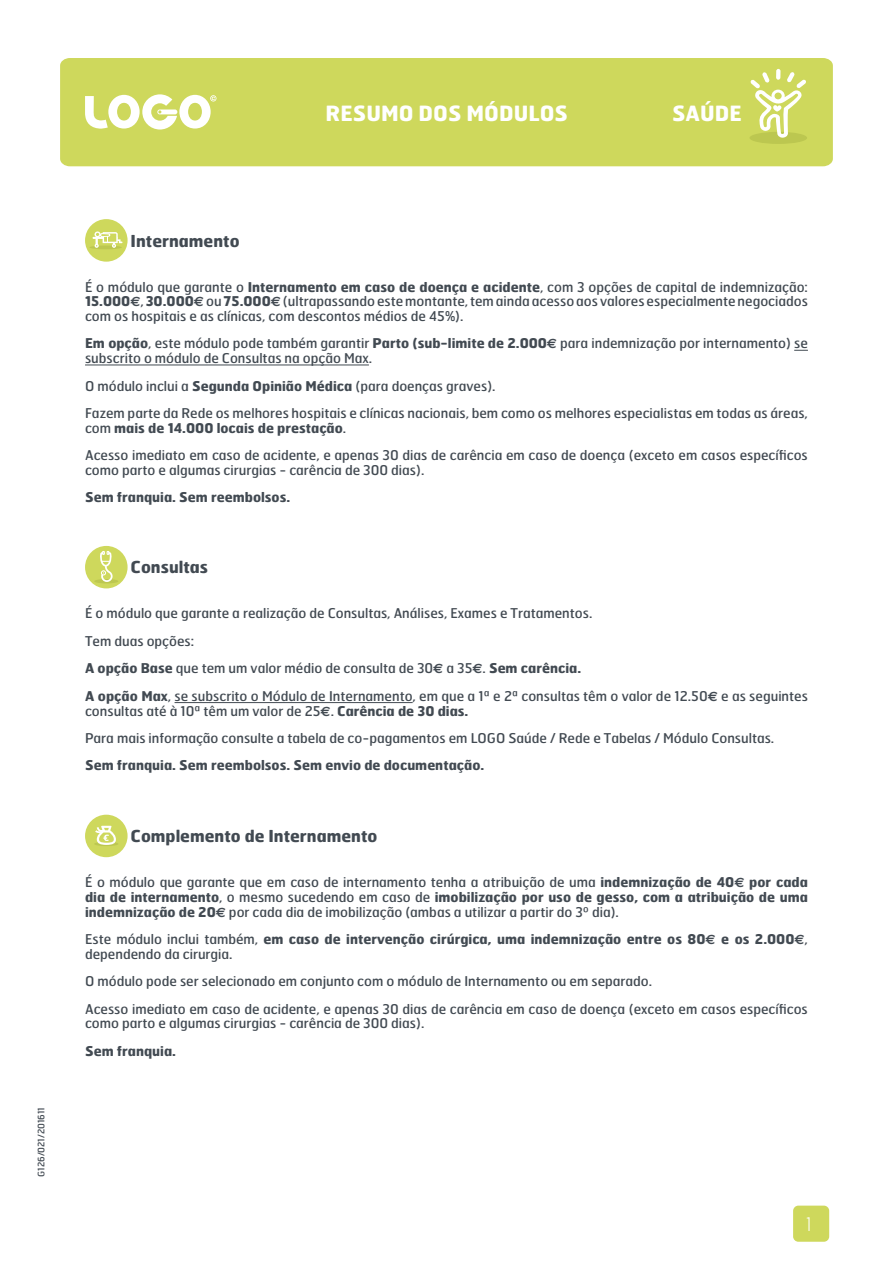
<style>
.page{position:relative;width:893px;height:1263px;background:#fff}
.page>*{position:absolute;margin:0;border:0;box-sizing:border-box;transform-origin:0 0}
.t1{font:700 21px "Hermes";color:#fff}
.t2{font:100 18.75px "Hermes";color:#fff}
.Texto{font:700 16.5px "Hermes";color:#424a52}
.Texto-2{font:13.5px/14.7px "Hermes";color:#424a52}
.Texto-3{font:700 13.5px/14.7px "Hermes";color:#424a52}
.Texto-4{font:9px "Hermes";color:#424a52}
.s1{font-weight:700}
.s2{font-family:"Euro Sans";font-weight:700}
.s3{font-weight:400}
.s4{font-family:"Euro Sans"}
</style>
<div class="page">
<div style="left:793px;top:1205px;width:36px;height:37px;background:#ced85c;border-radius:5px"></div>
<div style="left:60px;top:58px;width:773px;height:108px;background:#ced85c"></div>
<div style="left:749px;top:132px;width:58px;height:12px;background:#bcc750;border-radius:50%"></div>
<svg style="left:85px;top:94px;width:131px;height:36px"></svg>
<svg style="left:750px;top:72px;width:56px;height:66px"></svg>
<svg style="left:794px;top:350px;width:14px;height:1px"></svg>
<hr style="left:85px;top:365px;width:284px;height:1px;background:#424a52">
<hr style="left:175px;top:702px;width:238px;height:1px;background:#424a52">
<div style="left:85px;top:219px;width:43px;height:43px;background:#ced85c;border-radius:50%"></div>
<hr style="left:89px;top:245px;width:33px;height:4px;background:#bcc750;border-radius:50%">
<svg style="left:92px;top:231px;width:31px;height:17px"></svg>
<div style="left:85px;top:546px;width:43px;height:42px;background:#ced85c;border-radius:50%"></div>
<svg style="left:94px;top:551px;width:24px;height:32px"></svg>
<div style="left:85px;top:815px;width:43px;height:42px;background:#ced85c;border-radius:50%"></div>
<svg style="left:95px;top:826px;width:23px;height:20px"></svg>
<h1 class="t1" style="left:326px;top:99px;width:244px">RESUMO DOS MÓDULOS</h1>
<h1 class="t1" style="left:672px;top:99px;width:71px">SAÚDE</h1>
<p class="Texto-4" style="left:36px;top:1177px;width:72px;rotate:-90deg">G126/021/201611</p>
<p class="Texto" style="left:131px;top:230px;width:110px">Internamento</p>
<p class="Texto-2" style="left:85px;top:279px;width:724px;text-align:justify">É o módulo que garante o <span class="s1">Internamento em caso de doença e acidente</span>, com 3 opções de capital de indemnização:<br><span class="s1">15.000</span><span class="s2">€</span>, <span class="s1">30.000</span><span class="s2">€</span> ou <span class="s1">75.000</span><span class="s2">€</span> (ultrapassando este montante, tem ainda acesso aos valores especialmente negociados com os hospitais e as clínicas, com descontos médios de 45%).</p>
<p class="Texto-2" style="left:85px;top:336px;width:724px"><span class="s1">Em opção</span>, este módulo pode também garantir <span class="s1">Parto (sub-limite de 2.000</span><span class="s2">€</span> para indemnização por internamento) se subscrito o módulo de Consultas na opção Max.</p>
<p class="Texto-2" style="left:85px;top:378px;width:412px">O módulo inclui a <span class="s1">Segunda Opinião Médica</span> (para doenças graves).</p>
<p class="Texto-2" style="left:85px;top:405px;width:724px">Fazem parte da Rede os melhores hospitais e clínicas nacionais, bem como os melhores especialistas em todas as áreas, com <span class="s1">mais de 14.000 locais de prestação</span>.</p>
<p class="Texto-2" style="left:85px;top:448px;width:724px">Acesso imediato em caso de acidente, e apenas 30 dias de carência em caso de doença (exceto em casos específicos como parto e algumas cirurgias - carência de 300 dias).</p>
<p class="Texto-3" style="left:85px;top:490px;width:207px">Sem franquia. Sem reembolsos.</p>
<p class="Texto" style="left:131px;top:557px;width:79px">Consultas</p>
<p class="Texto-2" style="left:85px;top:606px;width:509px">É o módulo que garante a realização de Consultas, Análises, Exames e Tratamentos.</p>
<p class="Texto-2" style="left:85px;top:633px;width:111px">Tem duas opções:</p>
<p class="Texto-2" style="left:85px;top:661px;width:498px"><span class="s1">A opção Base</span> que tem um valor médio de consulta de 30<span class="s2">€</span> a 35<span class="s2">€</span>. <span class="s1">Sem carência.</span></p>
<p class="Texto-2" style="left:85px;top:688px;width:724px"><span class="s1">A opção Max</span>, se subscrito o Módulo de Internamento, em que a 1ª e 2ª consultas têm o valor de 12.50<span class="s2">€</span> e as seguintes consultas até à 10ª têm um valor de 25<span class="s2">€</span>. <span class="s1">Carência de 30 dias.</span></p>
<p class="Texto-2" style="left:85px;top:730px;width:691px">Para mais informação consulte a tabela de co-pagamentos em LOGO Saúde / Rede e Tabelas / Módulo Consultas.</p>
<p class="Texto-3" style="left:85px;top:758px;width:401px">Sem franquia. Sem reembolsos. Sem envio de documentação.</p>
<p class="Texto" style="left:131px;top:825px;width:248px">Complemento de Internamento</p>
<p class="Texto-2" style="left:85px;top:874px;width:724px;text-align:justify">É o módulo que garante que em caso de internamento tenha a atribuição de uma <span class="s1">indemnização de 40</span><span class="s2">€</span> <span class="s1">por cada dia de internamento</span>, o mesmo sucedendo em caso de <span class="s1">imobilização por uso de gesso, com a atribuição de uma indemnização de 20</span><span class="s2">€</span> por cada dia de imobilização (ambas a utilizar a partir do 3º dia).</p>
<p class="Texto-3" style="left:85px;top:931px;width:724px"><span class="s3">Este módulo inclui também,</span> em caso de intervenção cirúrgica, uma indemnização entre os 80<span class="s4">€</span> e os 2.000<span class="s4">€</span><span class="s3">, dependendo da cirurgia.</span></p>
<p class="Texto-2" style="left:85px;top:973px;width:569px">O módulo pode ser selecionado em conjunto com o módulo de Internamento ou em separado.</p>
<p class="Texto-2" style="left:85px;top:1001px;width:724px">Acesso imediato em caso de acidente, e apenas 30 dias de carência em caso de doença (exceto em casos específicos como parto e algumas cirurgias - carência de 300 dias).</p>
<p class="Texto-3" style="left:85px;top:1043px;width:93px">Sem franquia.</p>
<p class="t2" style="left:806px;top:1212px;width:8px">1</p>
</div>
